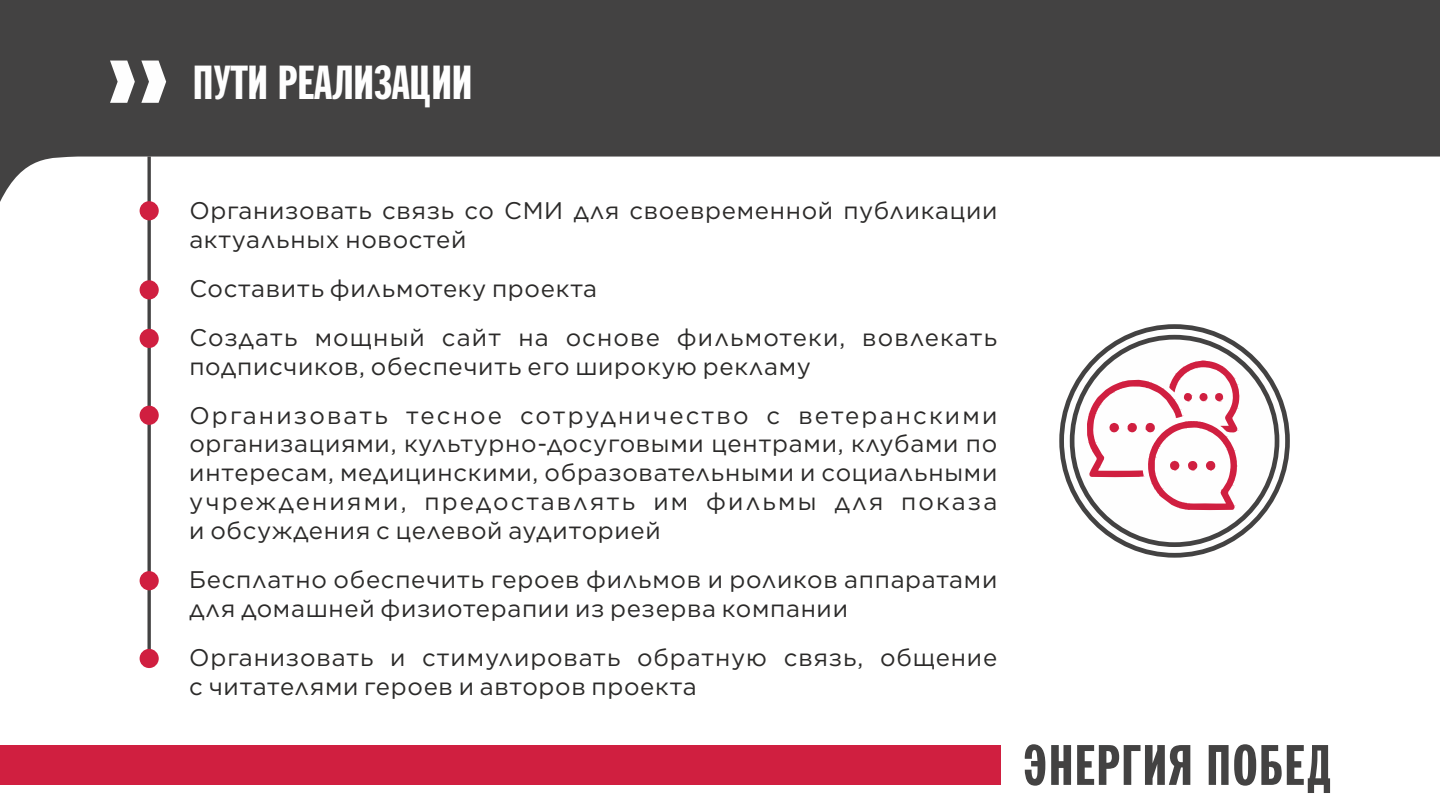
<style>
.page{position:relative;width:1440px;height:811px;background:#fff}
.page>*{position:absolute;margin:0;border:0;box-sizing:border-box;transform-origin:0 0}
.t1{font:59.7px "Franklin Extra Cond.Gothic CYR";letter-spacing:.025em;color:#434242}
.t2{font:50px "Franklin Extra Cond.Gothic CYR";color:#fefefe}
.t3{font:24px/28.8px "Gotham";letter-spacing:.03em;color:#2b2a29}
.t4{font:24px/49px "Gotham";letter-spacing:.06em;color:#2b2a29}
</style>
<div class="page">
<svg style="left:0;top:0;width:1440px;height:202px;fill:#434242"></svg>
<svg style="left:110px;top:60px;width:25px;height:43px"></svg>
<svg style="left:141px;top:60px;width:25px;height:43px"></svg>
<div style="left:0;top:744px;width:1001px;height:40px;background:#d01f40"></div>
<svg style="left:1059px;top:324px;width:231px;height:233px"></svg>
<svg style="left:1070px;top:334px;width:209px;height:212px"></svg>
<svg style="left:147px;top:156px;width:4px;height:492px;background:#615f5f"></svg>
<div style="left:140px;top:201px;width:19px;height:19px;background:#d01f40;border-radius:50%"></div>
<div style="left:140px;top:280px;width:19px;height:19px;background:#d01f40;border-radius:50%"></div>
<div style="left:140px;top:328px;width:19px;height:20px;background:#d01f40;border-radius:50%"></div>
<div style="left:140px;top:648px;width:19px;height:19px;background:#d01f40;border-radius:50%"></div>
<div style="left:140px;top:405px;width:19px;height:19px;background:#d01f40;border-radius:50%"></div>
<div style="left:140px;top:570px;width:19px;height:20px;background:#d01f40;border-radius:50%"></div>
<svg style="left:1087px;top:360px;width:153px;height:150px"></svg>
<h2 class="t2" style="left:192px;top:65px;width:282px">ПУТИ РЕАЛИЗАЦИИ</h2>
<p class="t3" style="left:189px;top:197px;width:810px">Организовать связь со СМИ для своевременной публикации актуальных новостей</p>
<p class="t3" style="left:189px;top:265px;width:810px;line-height:49px">Составить фильмотеку проекта<br>Создать мощный сайт на основе фильмотеки, вовлекать</p>
<p class="t4" style="left:189px;top:342px;width:810px">подписчиков, обеспечить его широкую рекламу<br>Организовать тесное сотрудничество с ветеранскими</p>
<p class="t3" style="left:189px;top:430px;width:810px;text-align:justify">организациями, культурно-досуговыми центрами, клубами по интересам, медицинскими, образовательными и социальными учреждениями, предоставлять им фильмы для показа и обсуждения с целевой аудиторией</p>
<p class="t3" style="left:189px;top:566px;width:810px">Бесплатно обеспечить героев фильмов и роликов аппаратами для домашней физиотерапии из резерва компании</p>
<p class="t3" style="left:189px;top:643px;width:810px">Организовать и стимулировать обратную связь, общение с читателями героев и авторов проекта</p>
<h1 class="t1" style="left:1023px;top:743px;width:310px">ЭНЕРГИЯ ПОБЕД</h1>
</div>
